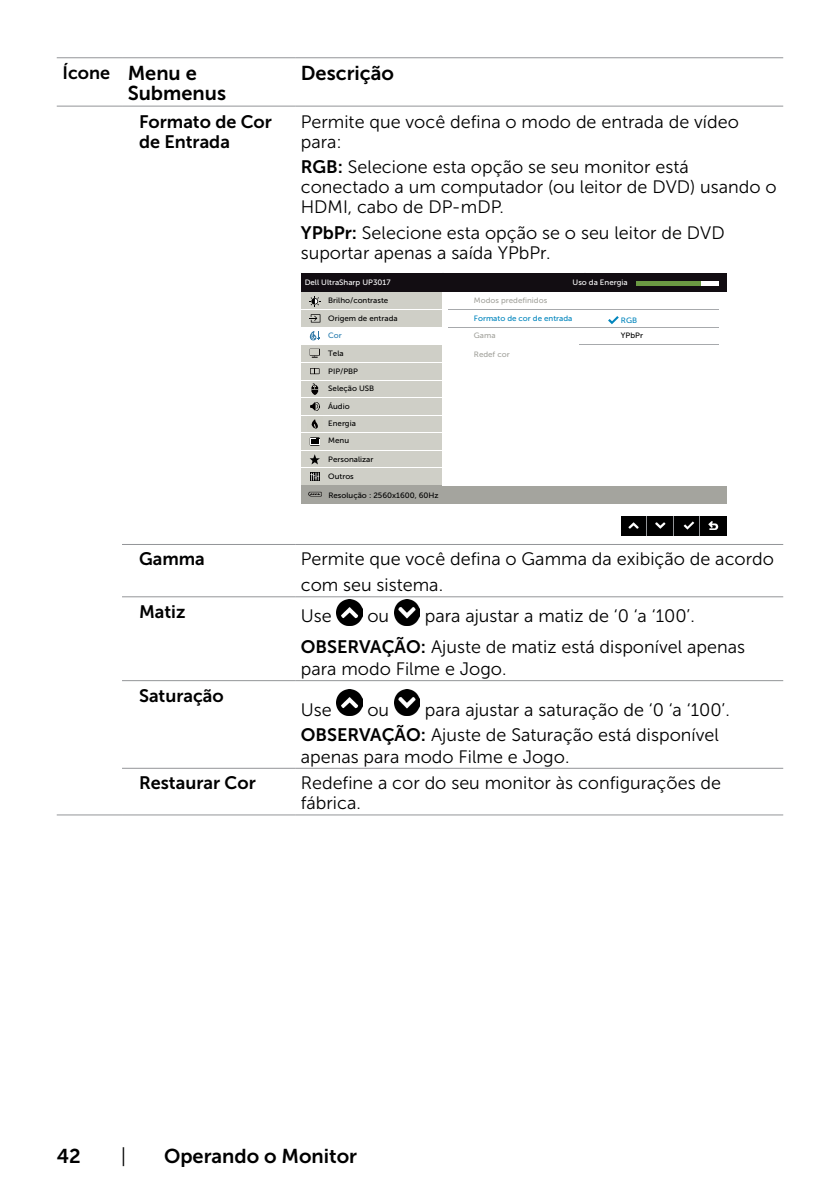
<style>
.page{position:relative;width:840px;height:1191px;background:#fff}
.page>*{position:absolute;margin:0;border:0;box-sizing:border-box;transform-origin:0 0}
.t1{font:20px "Museo Sans For Dell 700";color:#000}
.t2{font:20px "Museo Sans For Dell 300";color:#000}
.t3{font:18px/20px "Museo Sans For Dell 300";color:#000}
.t4{font:18px/20px "Museo Sans For Dell 700";color:#000}
.t5{font:7.8px "Museo Sans For Dell 500";color:#000}
.t6{font:7.8px "Museo Sans For Dell 500";color:#fff}
.t7{font:7.8px "Museo Sans For Dell 500";color:#a3a39d}
.t8{font:7.8px "Museo Sans For Dell 500";color:#0085bd}
.t9{font:7.8px "Museo Sans For Dell 500";color:#287db0}
.s1{font-size:20px}
.s2{font-family:"Museo Sans For Dell 700"}
</style>
<div class="page">
<hr style="left:57px;top:106px;width:65px;height:1px;background:#939598">
<hr style="left:122px;top:106px;width:173px;height:1px;background:#939598">
<hr style="left:295px;top:106px;width:487px;height:1px;background:#939598">
<hr style="left:57px;top:57px;width:65px;height:1px;background:#939598">
<hr style="left:122px;top:57px;width:173px;height:1px;background:#939598">
<hr style="left:295px;top:57px;width:487px;height:1px;background:#939598">
<hr style="left:122px;top:544px;width:173px;height:1px;background:#939598">
<hr style="left:295px;top:544px;width:487px;height:1px;background:#939598">
<hr style="left:122px;top:596px;width:173px;height:1px;background:#939598">
<hr style="left:295px;top:596px;width:487px;height:1px;background:#939598">
<hr style="left:122px;top:680px;width:173px;height:1px;background:#939598">
<hr style="left:295px;top:680px;width:487px;height:1px;background:#939598">
<hr style="left:122px;top:768px;width:173px;height:1px;background:#939598">
<hr style="left:295px;top:768px;width:487px;height:1px;background:#939598">
<hr style="left:57px;top:814px;width:65px;height:1px;background:#939598">
<hr style="left:122px;top:814px;width:173px;height:1px;background:#939598">
<hr style="left:295px;top:814px;width:487px;height:1px;background:#939598">
<div style="left:300px;top:273px;width:426px;height:20px;background:#120d12"></div>
<div style="left:300px;top:292px;width:142px;height:193px;background:#cfcfc7"></div>
<div style="left:300px;top:485px;width:426px;height:19px;background:#a4a49e"></div>
<svg style="left:310px;top:472px;width:9px;height:9px"></svg>
<div style="left:441px;top:292px;width:285px;height:193px;background:#fff"></div>
<svg style="left:310px;top:454px;width:10px;height:10px"></svg>
<hr style="left:700px;top:281px;width:18px;height:4px;background:#fff">
<svg style="left:309px;top:348px;width:11px;height:10px"></svg>
<svg style="left:309px;top:349px;width:11px;height:6px"></svg>
<svg style="left:311px;top:355px;width:6px;height:3px"></svg>
<div style="left:310px;top:349px;width:9px;height:6px;background:#cecec5"></div>
<svg style="left:311px;top:419px;width:7px;height:10px"></svg>
<svg style="left:310px;top:368px;width:9px;height:6px"></svg>
<svg style="left:310px;top:402px;width:10px;height:9px"></svg>
<div style="left:300px;top:327px;width:142px;height:18px;background:#fff"></div>
<svg style="left:309px;top:437px;width:10px;height:9px"></svg>
<svg style="left:310px;top:438px;width:9px;height:7px"></svg>
<hr style="left:578px;top:345px;width:140px;height:1px;background:#a7a9ac">
<hr style="left:448px;top:327px;width:270px;height:1px;background:#a7a9ac">
<hr style="left:448px;top:310px;width:270px;height:1px;background:#a7a9ac">
<hr style="left:635px;top:281px;width:65px;height:4px;background:#6b9943">
<hr style="left:300px;top:468px;width:142px;height:1px;background:#fff">
<hr style="left:300px;top:450px;width:142px;height:1px;background:#fff">
<hr style="left:300px;top:433px;width:142px;height:1px;background:#fff">
<hr style="left:300px;top:415px;width:142px;height:1px;background:#fff">
<hr style="left:300px;top:397px;width:142px;height:1px;background:#fff">
<hr style="left:300px;top:380px;width:142px;height:1px;background:#fff">
<hr style="left:300px;top:362px;width:142px;height:1px;background:#fff">
<hr style="left:300px;top:345px;width:142px;height:1px;background:#fff">
<hr style="left:300px;top:310px;width:142px;height:1px;background:#fff">
<svg style="left:309px;top:296px;width:11px;height:11px"></svg>
<svg style="left:307px;top:310px;width:15px;height:13px"></svg>
<svg style="left:309px;top:314px;width:11px;height:8px"></svg>
<svg style="left:309px;top:331px;width:10px;height:9px"></svg>
<svg style="left:608px;top:316px;width:10px;height:8px"></svg>
<div style="left:620px;top:516px;width:106px;height:19px;background:#000"></div>
<svg style="left:646px;top:516px;width:1px;height:19px"></svg>
<svg style="left:628px;top:522px;width:10px;height:7px"></svg>
<svg style="left:655px;top:522px;width:10px;height:6px"></svg>
<svg style="left:683px;top:516px;width:17px;height:19px"></svg>
<svg style="left:708px;top:521px;width:10px;height:9px"></svg>
<svg style="left:311px;top:383px;width:7px;height:12px"></svg>
<img style="left:308px;top:491px;width:14px;height:6px">
<img style="left:336px;top:599px;width:26px;height:26px">
<img style="left:394px;top:599px;width:25px;height:26px">
<img style="left:336px;top:690px;width:26px;height:26px">
<img style="left:394px;top:690px;width:25px;height:26px">
<p class="t4" style="left:62px;top:62px;width:136px">Ícone <span class="s1">Menu e</span></p>
<p class="t1" style="left:128px;top:82px;width:100px">Submenus</p>
<p class="t1" style="left:300px;top:62px;width:95px">Descrição</p>
<p class="t4" style="left:139px;top:111px;width:134px">Formato de Cor de Entrada</p>
<p class="t3" style="left:300px;top:111px;width:439px">Permite que você defina o modo de entrada de vídeo para:</p>
<p class="t3" style="left:300px;top:157px;width:477px"><span class="s2">RGB:</span> Selecione esta opção se seu monitor está conectado a um computador (ou leitor de DVD) usando o<br>HDMI, cabo de DP-mDP.</p>
<p class="t3" style="left:300px;top:223px;width:425px"><span class="s2">YPbPr:</span> Selecione esta opção se o seu leitor de DVD suportar apenas a saída YPbPr.</p>
<p class="t6" style="left:304px;top:278px;width:87px">Dell UltraSharp UP3017</p>
<p class="t6" style="left:572px;top:278px;width:56px">Uso da Energia</p>
<p class="t5" style="left:328px;top:296px;width:62px">Brilho/contraste</p>
<p class="t5" style="left:328px;top:314px;width:71px">Origem de entrada</p>
<p class="t9" style="left:328px;top:331px;width:15px">Cor</p>
<p class="t5" style="left:328px;top:349px;width:17px">Tela</p>
<p class="t5" style="left:328px;top:367px;width:31px">PIP/PBP</p>
<p class="t5" style="left:328px;top:384px;width:47px">Seleção USB</p>
<p class="t5" style="left:328px;top:402px;width:23px">Áudio</p>
<p class="t5" style="left:328px;top:436px;width:22px">Menu</p>
<p class="t5" style="left:328px;top:419px;width:29px">Energia</p>
<p class="t5" style="left:328px;top:455px;width:47px">Personalizar</p>
<p class="t5" style="left:328px;top:472px;width:27px">Outros</p>
<p class="t5" style="left:328px;top:490px;width:111px">Resolução : 2560x1600, 60Hz</p>
<p class="t7" style="left:473px;top:296px;width:75px">Modos predefinidos</p>
<p class="t8" style="left:473px;top:314px;width:100px">Formato de cor de entrada</p>
<p class="t7" style="left:473px;top:331px;width:23px">Gama</p>
<p class="t7" style="left:473px;top:350px;width:37px">Redef cor</p>
<p class="t8" style="left:620px;top:315px;width:18px">RGB</p>
<p class="t5" style="left:620px;top:331px;width:24px">YPbPr</p>
<p class="t4" style="left:139px;top:549px;width:67px">Gamma</p>
<p class="t3" style="left:300px;top:546px;width:474px;line-height:25.6px">Permite que você defina o Gamma da exibição de acordo com seu sistema.</p>
<p class="t4" style="left:139px;top:601px;width:48px">Matiz</p>
<p class="t3" style="left:300px;top:606px;width:32px">Use</p>
<p class="t3" style="left:367px;top:606px;width:23px">ou</p>
<p class="t3" style="left:300px;top:601px;width:445px;line-height:30.8px;text-indent:124px">para ajustar a matiz de ‘0 ‘a ‘100’.<br><span class="s2">OBSERVAÇÃO:</span> Ajuste de matiz está disponível apenas</p>
<p class="t3" style="left:300px;top:659px;width:207px">para modo Filme e Jogo.</p>
<p class="t4" style="left:139px;top:685px;width:86px">Saturação</p>
<p class="t3" style="left:300px;top:697px;width:430px;line-height:25.2px;text-indent:124px">para ajustar a saturação de ‘0 ‘a ‘100’.<br><span class="s2">OBSERVAÇÃO:</span> Ajuste de Saturação está disponível</p>
<p class="t3" style="left:300px;top:746px;width:270px">apenas para modo Filme e Jogo.</p>
<p class="t3" style="left:300px;top:699px;width:32px">Use</p>
<p class="t3" style="left:367px;top:699px;width:23px">ou</p>
<p class="t4" style="left:139px;top:773px;width:118px">Restaurar Cor</p>
<p class="t3" style="left:300px;top:773px;width:421px">Redefine a cor do seu monitor às configurações de fábrica.</p>
<p class="t1" style="left:57px;top:1144px;width:26px">42</p>
<p class="t2" style="left:121px;top:1145px;width:7px">|</p>
<p class="t1" style="left:164px;top:1144px;width:194px">Operando o Monitor</p>
</div>
